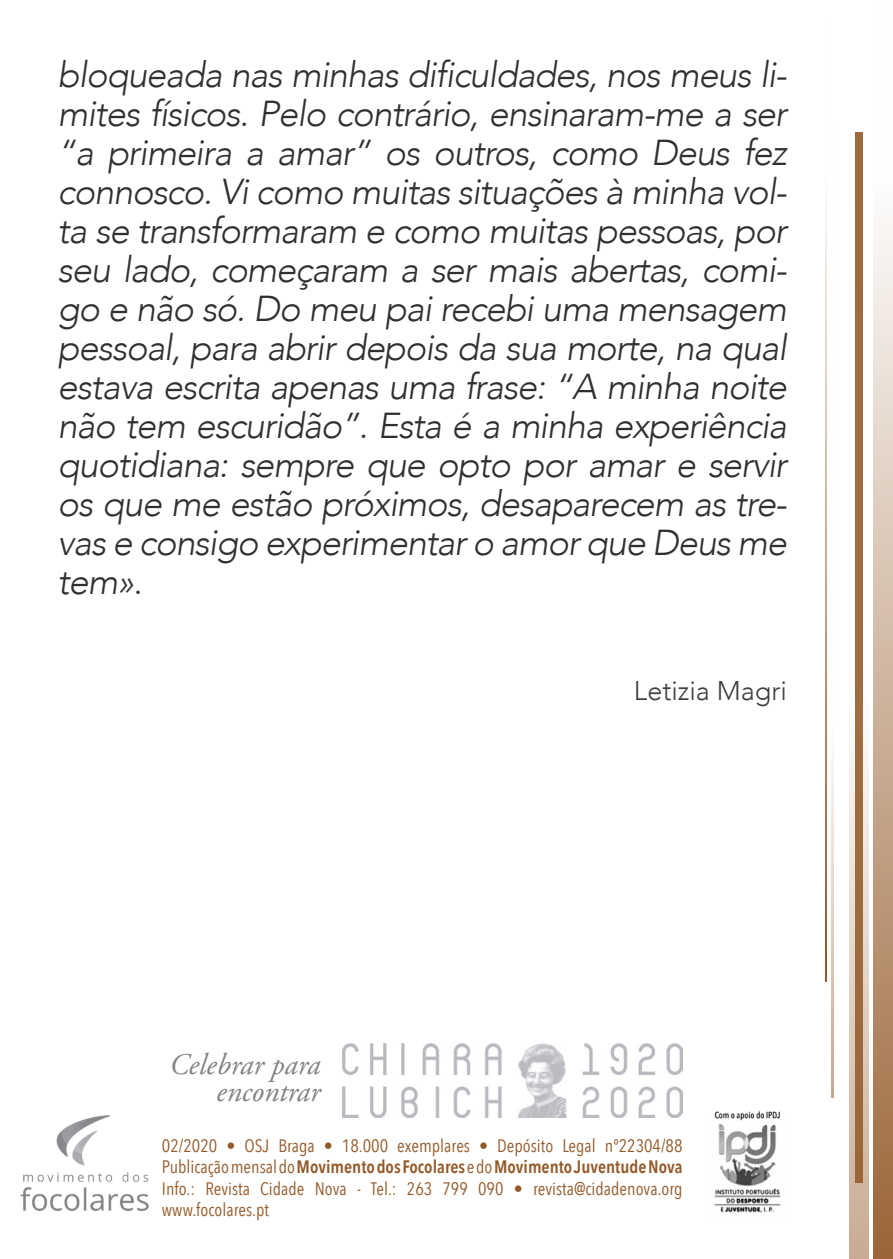
<style>
.page{position:relative;width:893px;height:1259px;background:#fff}
.page>*{position:absolute;margin:0;border:0;box-sizing:border-box;transform-origin:0 0}
.t1{font:italic 300 36px/39px "Avenir";letter-spacing:-.03em;color:#312f30;text-align:justify}
.t2{font:italic 30px "Adobe Garamond Pro";color:#808285}
.t3{font:300 27px "Avenir";color:#3e3e3f}
.t4{font:18px "Avenir Next Condensed";color:#935928}
.t5{font:600 18px "Avenir Next Condensed";color:#935928}
.s1{font-style:normal}
.s2{font-weight:400}
</style>
<div class="page">
<div style="left:873px;top:0;width:20px;height:1259px;background:linear-gradient(to bottom,#fff,#9c673b)"></div>
<div style="left:855px;top:132px;width:7px;height:1050px;background:#9f6c41"></div>
<hr style="left:825px;top:16px;width:1px;height:965px;background:#935928">
<hr style="left:831px;top:122px;width:2px;height:976px;background:#935928">
<svg style="left:849px;top:664px;width:20px;height:595px"></svg>
<img style="left:20px;top:1115px;width:129px;height:96px">
<img style="left:714px;top:1111px;width:67px;height:102px">
<img style="left:342px;top:1043px;width:341px;height:74px">
<p class="t1" style="left:58px;top:55px;width:731px">bloqueada nas minhas dificuldades, nos meus li&shy;mites físicos. Pelo contrário, ensinaram-me a ser “a primeira a amar” os outros, como Deus fez connosco. Vi como muitas situações à minha vol&shy;ta se transformaram e como muitas pessoas, por seu lado, começaram a ser mais abertas, comi&shy;go e não só. Do meu pai recebi uma mensagem pessoal, para abrir depois da sua morte, na qual estava escrita apenas uma frase: “A minha noite não tem escuridão”. Esta é a minha experiência quotidiana: sempre que opto por amar e servir os que me estão próximos, desaparecem as tre&shy;vas e consigo experimentar o amor que Deus me tem»<span class="s1">.</span></p>
<p class="t2" style="left:169px;top:1047px;width:153px">Celebrar para</p>
<p class="t2" style="left:216px;top:1074px;width:106px">encontrar</p>
<p class="t3" style="left:634px;top:674px;width:155px">Letizia Magri</p>
<p class="t4" style="left:162px;top:1130px;width:522px">02/2020 • OSJ Braga • 18.000 exemplares • Depósito Legal nº22304/88</p>
<p class="t5" style="left:162px;top:1151px;width:522px"><span class="s2">Publicação mensal do</span> Movimento dos Focolares <span class="s2">e do</span> Movimento Juventude Nova</p>
<p class="t4" style="left:162px;top:1173px;width:522px">Info.: Revista Cidade Nova - Tel.: 263 799 090 • revista@cidadenova.org</p>
<p class="t4" style="left:162px;top:1194px;width:109px">www.focolares.pt</p>
</div>
